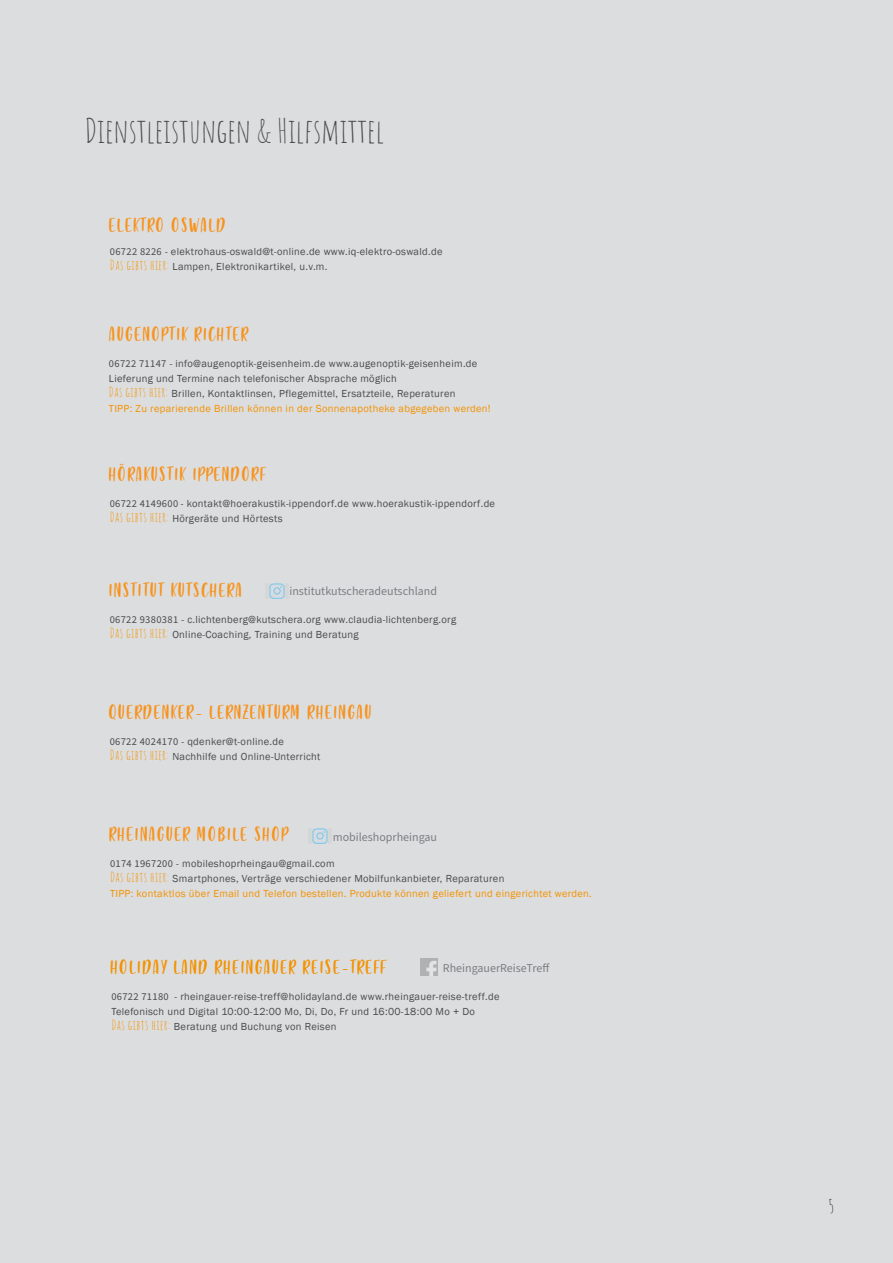
<style>
.page{position:relative;width:893px;height:1263px;background:#dcdddf}
.page>*{position:absolute;margin:0;border:0;box-sizing:border-box;transform-origin:0 0}
.t1{font:33px "Amatic SC";color:#494a4b}
.t2{font:22.5px "Strawberry Blossom";letter-spacing:.08em;color:#f7931d}
.t3{font:22.5px "Strawberry Blossom";letter-spacing:.08em;color:#f39200}
.t4{font:18px "Amatic SC";color:#231f20}
.t5{font:12px "Source Sans Pro";color:#7c7e81}
.t6{font:10.5px "Franklin Gothic";letter-spacing:.03em;color:#494a4b}
.t7{font:10.5px "Franklin Gothic";letter-spacing:.03em;color:#f39200}
.s1{font-family:"Source Sans Pro"}
.s2{font-family:"Amatic SC";font-size:13.5px;color:#f39200}
</style>
<div class="page">
<svg style="left:269px;top:583px;width:16px;height:16px"></svg>
<img style="left:270px;top:584px;width:14px;height:14px">
<svg style="left:312px;top:830px;width:16px;height:14px"></svg>
<img style="left:313px;top:828px;width:14px;height:15px">
<img style="left:420px;top:959px;width:17px;height:17px">
<p class="t1" style="left:85px;top:107px;width:301px">Dienstleistungen &amp; Hilfsmittel</p>
<p class="t2" style="left:109px;top:214px;width:118px">ELEKTRO OSWALD</p>
<p class="t6" style="left:110px;top:245px;width:334px"><span class="s1">06722 8226</span> - elektrohaus-oswald@t-online.de www.iq-elektro-oswald.de</p>
<p class="t6" style="left:110px;top:260px;width:219px"><span class="s2">Das gibts hier:</span> Lampen, Elektronikartikel, u.v.m.</p>
<p class="t2" style="left:109px;top:323px;width:140px">AUGENOPTIK RICHTER</p>
<p class="t6" style="left:109px;top:357px;width:370px"><span class="s1">06722 71147</span> - info@augenoptik-geisenheim.de www.augenoptik-geisenheim.de</p>
<p class="t6" style="left:109px;top:372px;width:289px">Lieferung und Termine nach telefonischer Absprache möglich</p>
<p class="t6" style="left:109px;top:387px;width:348px"><span class="s2">Das gibts hier:</span> Brillen, Kontaktlinsen, Pflegemittel, Ersatzteile, Reperaturen</p>
<p class="t7" style="left:109px;top:402px;width:383px">TIPP: Zu reparierende Brillen können in der Sonnenapotheke abgegeben werden!</p>
<p class="t2" style="left:109px;top:463px;width:158px">HÖRAKUSTIK IPPENDORF</p>
<p class="t6" style="left:110px;top:497px;width:387px"><span class="s1">06722 4149600</span> - kontakt@hoerakustik-ippendorf.de www.hoerakustik-ippendorf.de</p>
<p class="t6" style="left:110px;top:512px;width:174px"><span class="s2">Das gibts hier:</span> Hörgeräte und Hörtests</p>
<p class="t2" style="left:109px;top:579px;width:135px">INSTITUT KUTSCHERA</p>
<p class="t5" style="left:289px;top:583px;width:149px">institutkutscheradeutschland</p>
<p class="t6" style="left:110px;top:613px;width:348px"><span class="s1">06722 9380381</span> - c.lichtenberg@kutschera.org www.claudia-lichtenberg.org</p>
<p class="t6" style="left:110px;top:628px;width:250px"><span class="s2">Das gibts hier:</span> Online-Coaching, Training und Beratung</p>
<p class="t2" style="left:109px;top:701px;width:264px">QUERDENKER- LERNZENTURM RHEINGAU</p>
<p class="t6" style="left:110px;top:735px;width:176px"><span class="s1">06722 4024170</span> - qdenker@t-online.de</p>
<p class="t6" style="left:110px;top:750px;width:212px"><span class="s2">Das gibts hier:</span> Nachhilfe und Online-Unterricht</p>
<p class="t2" style="left:109px;top:823px;width:180px">RHEINAGUER MOBILE SHOP</p>
<p class="t5" style="left:333px;top:829px;width:106px">mobileshoprheingau</p>
<p class="t6" style="left:110px;top:857px;width:226px"><span class="s1">0174 1967200</span> - mobileshoprheingau@gmail.com</p>
<p class="t6" style="left:110px;top:872px;width:396px"><span class="s2">Das gibts hier:</span> Smartphones, Verträge verschiedener Mobilfunkanbieter, Reparaturen</p>
<p class="t7" style="left:110px;top:887px;width:483px">TIPP: kontaktlos über Email und Telefon bestellen. Produkte können geliefert und eingerichtet werden.</p>
<p class="t3" style="left:111px;top:956px;width:277px">HOLIDAY LAND RHEINGAUER REISE-TREFF</p>
<p class="t5" style="left:443px;top:960px;width:108px">RheingauerReiseTreff</p>
<p class="t6" style="left:111px;top:990px;width:390px"><span class="s1">06722 71180</span> - rheingauer-reise-treff@holidayland.de www.rheingauer-reise-treff.de</p>
<p class="t6" style="left:111px;top:1005px;width:365px">Telefonisch und Digital 10:00-12:00 Mo, Di, Do, Fr und 16:00-18:00 Mo + Do</p>
<p class="t6" style="left:111px;top:1020px;width:227px"><span class="s2">Das gibts hier:</span> Beratung und Buchung von Reisen</p>
<p class="t4" style="left:828px;top:1193px;width:7px">5</p>
</div>
